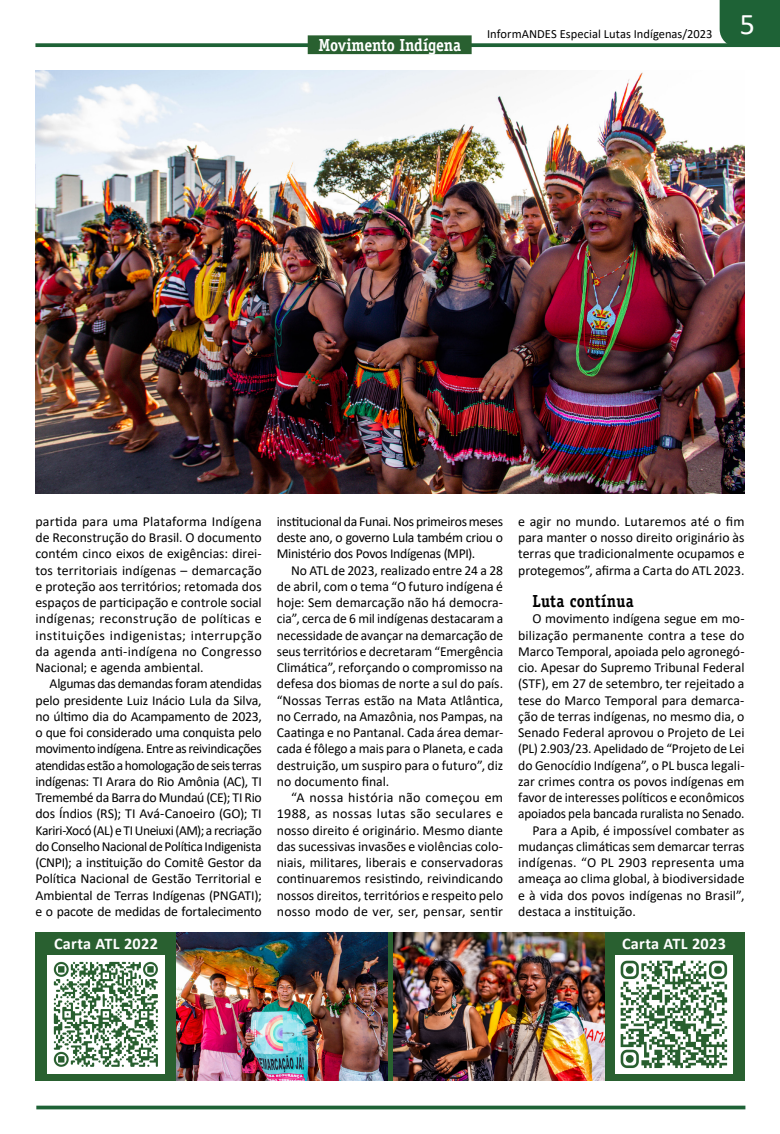
<style>
.page{position:relative;width:780px;height:1134px;background:#fff}
.page>*{position:absolute;margin:0;border:0;box-sizing:border-box;transform-origin:0 0}
.t1{font:30px "Calibri";color:#fff}
.EDITORIA_-_cópia{font:700 17.5px "Officina Serif Std";letter-spacing:-.015em;color:#fff;scale:.9 1}
.MATERIA{font:700 17.5px "Officina Serif Std";letter-spacing:.02em;color:#000001;scale:.9 1}
.t2{font:700 16.25px "Calibri";letter-spacing:.02em;color:#fff}
.MATERIA-2{font:13.75px/16.2px "Calibri";letter-spacing:-.005em;color:#000001;text-align:justify}
.t3{font:12.5px "Calibri";color:#000001}
</style>
<div class="page">
<svg style="left:35px;top:43px;width:684px;height:4px;background:#2e6d44"></svg>
<div style="left:719px;top:0;width:61px;height:47px;background:#1e6236"></div>
<div style="left:308px;top:35px;width:163px;height:19px;background:#296030"></div>
<hr style="left:36px;top:1106px;width:709px;height:3px;background:#1e6236">
<div style="left:35px;top:932px;width:710px;height:149px;background:#296030"></div>
<img style="left:615px;top:956px;width:117px;height:117px">
<img style="left:47px;top:956px;width:118px;height:117px">
<img style="left:177px;top:932px;width:211px;height:149px">
<img style="left:393px;top:932px;width:211px;height:149px">
<img style="left:35px;top:71px;width:709px;height:423px">
<p class="EDITORIA_-_cópia" style="left:318px;top:34px;width:160px">Movimento Indígena</p>
<p class="t3" style="left:487px;top:25px;width:227px">InformANDES Especial Lutas Indígenas/2023</p>
<p class="t1" style="left:740px;top:4px;width:17px">5</p>
<p class="MATERIA-2" style="left:35px;top:513px;width:228px">partida para uma Plataforma Indígena de Reconstrução do Brasil. O documento contém cinco eixos de exigências: direi&shy;tos territoriais indígenas – demarcação e proteção aos territórios; retomada dos espaços de participação e controle social indígenas; reconstrução de políticas e instituições indigenistas; interrupção da agenda anti-indígena no Congresso Nacional; e agenda ambiental.</p>
<p class="MATERIA-2" style="left:35px;top:675px;width:228px;text-indent:14px">Algumas das demandas foram atendidas pelo presidente Luiz Inácio Lula da Silva, no último dia do Acampamento de 2023, o que foi considerado uma conquista pelo movimento indígena. Entre as reivindicações atendidas estão a homologação de seis terras indígenas: TI Arara do Rio Amônia (AC), TI Tremembé da Barra do Mundaú (CE); TI Rio dos Índios (RS); TI Avá-Canoeiro (GO); TI Kariri-Xocó (AL) e TI Uneiuxi (AM); a recriação do Conselho Nacional de Política Indigenista (CNPI); a instituição do Comitê Gestor da Política Nacional de Gestão Territorial e Ambiental de Terras Indígenas (PNGATI); e o pacote de medidas de fortalecimento</p>
<p class="MATERIA-2" style="left:277px;top:513px;width:228px">institucional da Funai. Nos primeiros meses deste ano, o governo Lula também criou o Ministério dos Povos Indígenas (MPI).</p>
<p class="MATERIA-2" style="left:277px;top:562px;width:228px;text-indent:14px">No ATL de 2023, realizado entre 24 a 28 de abril, com o tema “O futuro indígena é hoje: Sem demarcação não há democra&shy;cia”, cerca de 6 mil indígenas destacaram a necessidade de avançar na demarcação de seus territórios e decretaram “Emergência Climática”, reforçando o compromisso na defesa dos biomas de norte a sul do país. “Nossas Terras estão na Mata Atlântica, no Cerrado, na Amazônia, nos Pampas, na Caatinga e no Pantanal. Cada área demar&shy;cada é fôlego a mais para o Planeta, e cada destruição, um suspiro para o futuro”, diz no documento final.</p>
<p class="MATERIA-2" style="left:277px;top:789px;width:228px;text-indent:14px">“A nossa história não começou em 1988, as nossas lutas são seculares e nosso direito é originário. Mesmo diante das sucessivas invasões e violências colo&shy;niais, militares, liberais e conservadoras continuaremos resistindo, reivindicando nossos direitos, territórios e respeito pelo nosso modo de ver, ser, pensar, sentir</p>
<p class="MATERIA-2" style="left:518px;top:513px;width:228px">e agir no mundo. Lutaremos até o fim para manter o nosso direito originário às terras que tradicionalmente ocupamos e protegemos”, afirma a Carta do ATL 2023.</p>
<p class="MATERIA" style="left:532px;top:590px;width:114px">Luta contínua</p>
<p class="MATERIA-2" style="left:518px;top:610px;width:228px;text-indent:14px">O movimento indígena segue em mo&shy;bilização permanente contra a tese do Marco Temporal, apoiada pelo agronegó&shy;cio. Apesar do Supremo Tribunal Federal (STF), em 27 de setembro, ter rejeitado a tese do Marco Temporal para demarca&shy;ção de terras indígenas, no mesmo dia, o Senado Federal aprovou o Projeto de Lei (PL) 2.903/23. Apelidado de “Projeto de Lei do Genocídio Indígena”, o PL busca legali&shy;zar crimes contra os povos indígenas em favor de interesses políticos e econômicos apoiados pela bancada ruralista no Senado.</p>
<p class="MATERIA-2" style="left:518px;top:822px;width:228px;text-indent:14px">Para a Apib, é impossível combater as mudanças climáticas sem demarcar terras indígenas. “O PL 2903 representa uma ameaça ao clima global, à biodiversidade e à vida dos povos indígenas no Brasil”, destaca a instituição.</p>
<p class="t2" style="left:54px;top:932px;width:105px">Carta ATL 2022</p>
<p class="t2" style="left:622px;top:932px;width:105px">Carta ATL 2023</p>
</div>
